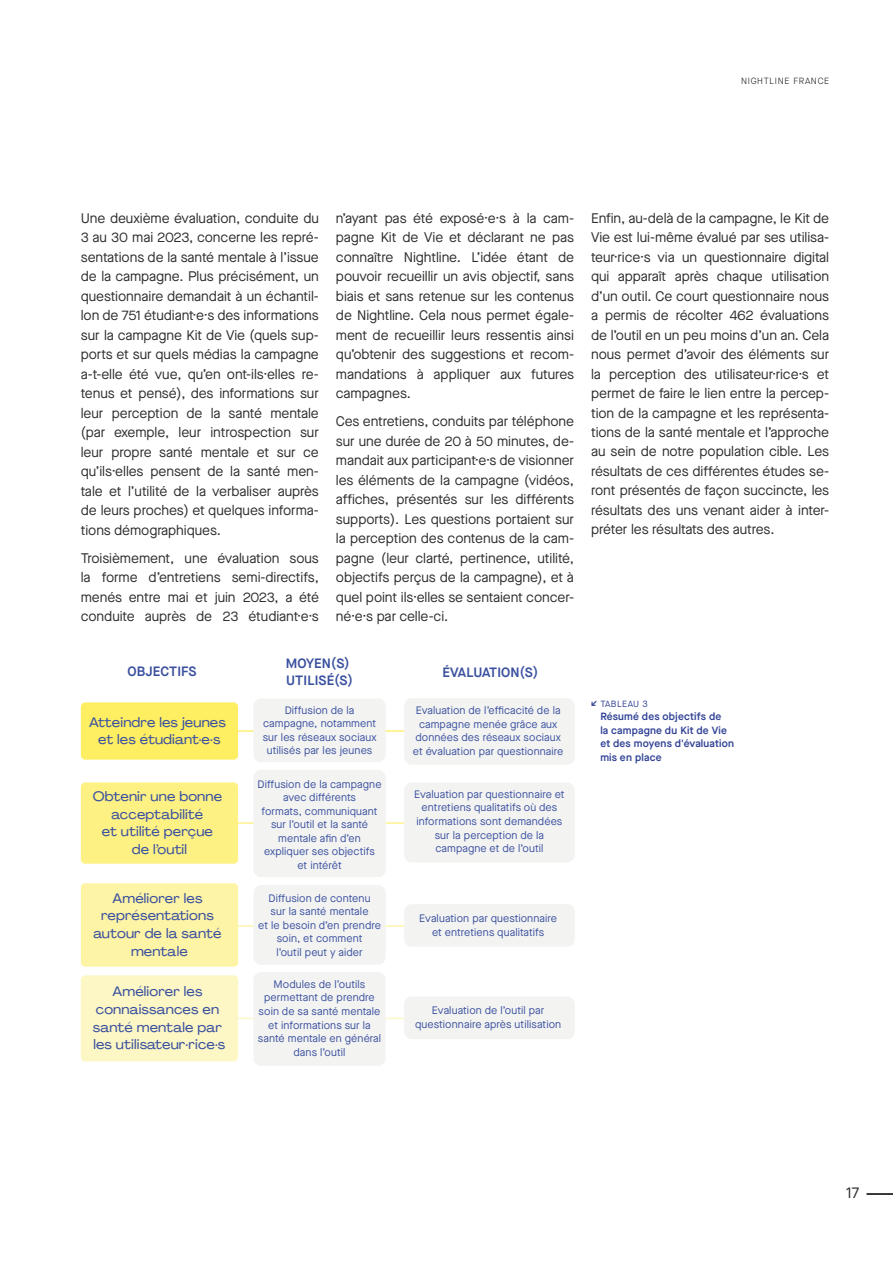
<style>
.page{position:relative;width:893px;height:1263px;background:#fff}
.page>*{position:absolute;margin:0;border:0;box-sizing:border-box;transform-origin:0 0}
.t1{font:15px "Maison Neue";color:#2e2d2c}
.t2{font:13.8px/19.5px "Maison Neue";letter-spacing:-.005em;color:#2e2d2c;text-align:justify}
.t3{font:13.5px/17.5px "Agrandir Variable";letter-spacing:.01em;color:#3b519f;text-align:center}
.t4{font:600 13.5px/16.2px "Maison Neue";letter-spacing:.01em;color:#3b519f}
.t5{font:10.8px/13.5px "Maison Neue";letter-spacing:.01em;color:#3b519f;text-align:center}
.t6{font:600 10.5px/13.5px "Maison Neue";letter-spacing:.02em;color:#334496}
.t7{font:300 9px "Maison Neue";letter-spacing:.075em;color:#1d1d1b}
.t8{font:9px "Maison Neue";letter-spacing:.05em;color:#334496}
.s1{font-weight:600;font-size:10.5px}
</style>
<div class="page">
<hr style="left:172px;top:925px;width:392px;height:2px;background:#fef4a6">
<hr style="left:172px;top:1018px;width:392px;height:1px;background:#fdf7c5">
<hr style="left:172px;top:822px;width:392px;height:2px;background:#fef184">
<hr style="left:172px;top:730px;width:392px;height:2px;background:#feee62">
<div style="left:81px;top:702px;width:157px;height:58px;background:#feee62;border-radius:4px"></div>
<div style="left:81px;top:782px;width:157px;height:82px;background:#fef184;border-radius:4px"></div>
<div style="left:81px;top:883px;width:157px;height:83px;background:#fef4a6;border-radius:4px"></div>
<div style="left:81px;top:975px;width:157px;height:86px;background:#fdf7c5;border-radius:4px"></div>
<div style="left:404px;top:996px;width:171px;height:43px;background:#f3f3f2;border-radius:8px"></div>
<div style="left:404px;top:904px;width:171px;height:43px;background:#f3f3f2;border-radius:8px"></div>
<div style="left:404px;top:698px;width:171px;height:67px;background:#f3f3f2;border-radius:8px"></div>
<div style="left:253px;top:698px;width:133px;height:64px;background:#f3f3f2;border-radius:8px"></div>
<div style="left:253px;top:885px;width:133px;height:80px;background:#f3f3f2;border-radius:8px"></div>
<div style="left:253px;top:972px;width:133px;height:94px;background:#f3f3f2;border-radius:8px"></div>
<div style="left:253px;top:770px;width:133px;height:107px;background:#f3f3f2;border-radius:8px"></div>
<div style="left:404px;top:782px;width:171px;height:80px;background:#f3f3f2;border-radius:8px"></div>
<hr style="left:866px;top:1193px;width:27px;height:2px;background:#2e2d2c">
<p class="t7" style="left:741px;top:75px;width:90px">NIGHTLINE FRANCE</p>
<p class="t2" style="left:81px;top:208px;width:240px">Une deuxième évaluation, conduite du 3 au 30 mai 2023, concerne les repré&shy;sentations de la santé mentale à l’issue de la campagne. Plus précisément, un questionnaire demandait à un échantil&shy;lon de 751 étudiant·e·s des informations sur la campagne Kit de Vie (quels sup&shy;ports et sur quels médias la campagne a-t-elle été vue, qu’en ont-ils·elles re&shy;tenus et pensé), des informations sur leur perception de la santé mentale (par exemple, leur introspection sur leur propre santé mentale et sur ce qu’ils·elles pensent de la santé men&shy;tale et l’utilité de la verbaliser auprès de leurs proches) et quelques informa&shy;tions démographiques.</p>
<p class="t2" style="left:81px;top:548px;width:240px">Troisièmement, une évaluation sous la forme d’entretiens semi-directifs, menés entre mai et juin 2023, a été conduite auprès de 23 étudiant·e·s</p>
<p class="t2" style="left:336px;top:208px;width:240px">n’ayant pas été exposé·e·s à la cam&shy;pagne Kit de Vie et déclarant ne pas connaître Nightline. L’idée étant de pouvoir recueillir un avis objectif, sans biais et sans retenue sur les contenus de Nightline. Cela nous permet égale&shy;ment de recueillir leurs ressentis ainsi qu’obtenir des suggestions et recom&shy;mandations à appliquer aux futures campagnes.</p>
<p class="t2" style="left:336px;top:411px;width:240px">Ces entretiens, conduits par téléphone sur une durée de 20 à 50 minutes, de&shy;mandait aux participant·e·s de visionner les éléments de la campagne (vidéos, affiches, présentés sur les différents supports). Les questions portaient sur la perception des contenus de la cam&shy;pagne (leur clarté, pertinence, utilité, objectifs perçus de la campagne), et à quel point ils·elles se sentaient concer&shy;né·e·s par celle-ci.</p>
<p class="t4" style="left:286px;top:655px;width:69px">MOYEN(S)<br>UTILISÉ(S)</p>
<p class="t4" style="left:127px;top:663px;width:71px">OBJECTIFS</p>
<p class="t4" style="left:443px;top:664px;width:97px">ÉVALUATION(S)</p>
<p class="t3" style="left:89px;top:713px;width:138px">Atteindre les jeunes et les étudiant·e·s</p>
<p class="t5" style="left:263px;top:703px;width:115px">Diffusion de la campagne, notamment sur les réseaux sociaux utilisés par les jeunes</p>
<p class="t5" style="left:413px;top:704px;width:152px">Evaluation de l’efficacité de la campagne menée grâce aux données des réseaux sociaux et évaluation par questionnaire</p>
<p class="t3" style="left:93px;top:787px;width:131px">Obtenir une bonne acceptabilité<br>et utilité perçue de l’outil</p>
<p class="t3" style="left:94px;top:889px;width:129px">Améliorer les représentations autour de la santé mentale</p>
<p class="t3" style="left:93px;top:983px;width:134px">Améliorer les connaissances en santé mentale par les utilisateur·rice·s</p>
<p class="t5" style="left:258px;top:777px;width:125px">Diffusion de la campagne avec différents<br>formats, communiquant sur l’outil et la santé mentale afin d’en expliquer ses objectifs<br>et intérêt</p>
<p class="t5" style="left:414px;top:787px;width:152px">Evaluation par questionnaire et entretiens qualitatifs où des informations sont demandées sur la perception de la campagne et de l’outil</p>
<p class="t5" style="left:258px;top:891px;width:124px">Diffusion de contenu<br>sur la santé mentale<br>et le besoin d’en prendre soin, et comment<br>l’outil peut y aider</p>
<p class="t5" style="left:258px;top:977px;width:125px">Modules de l’outils permettant de prendre soin de sa santé mentale et informations sur la santé mentale en général dans l’outil</p>
<p class="t5" style="left:419px;top:912px;width:139px">Evaluation par questionnaire et entretiens qualitatifs</p>
<p class="t5" style="left:415px;top:1004px;width:148px">Evaluation de l’outil par questionnaire après utilisation</p>
<p class="t2" style="left:591px;top:208px;width:240px">Enfin, au-delà de la campagne, le Kit de Vie est lui-même évalué par ses utilisa&shy;teur·rice·s via un questionnaire digital qui apparaît après chaque utilisation d’un outil. Ce court questionnaire nous a permis de récolter 462 évaluations de l’outil en un peu moins d’un an. Cela nous permet d’avoir des éléments sur la perception des utilisateur·rice·s et permet de faire le lien entre la percep&shy;tion de la campagne et les représenta&shy;tions de la santé mentale et l’approche au sein de notre population cible. Les résultats de ces différentes études se&shy;ront présentés de façon succincte, les résultats des uns venant aider à inter&shy;préter les résultats des autres.</p>
<p class="t8" style="left:591px;top:697px;width:58px"><span class="s1">↙</span> TABLEAU 3</p>
<p class="t6" style="left:600px;top:709px;width:135px">Résumé des objectifs de<br>la campagne du Kit de Vie et des moyens d'évaluation mis en place</p>
<p class="t1" style="left:846px;top:1183px;width:15px">17</p>
</div>
